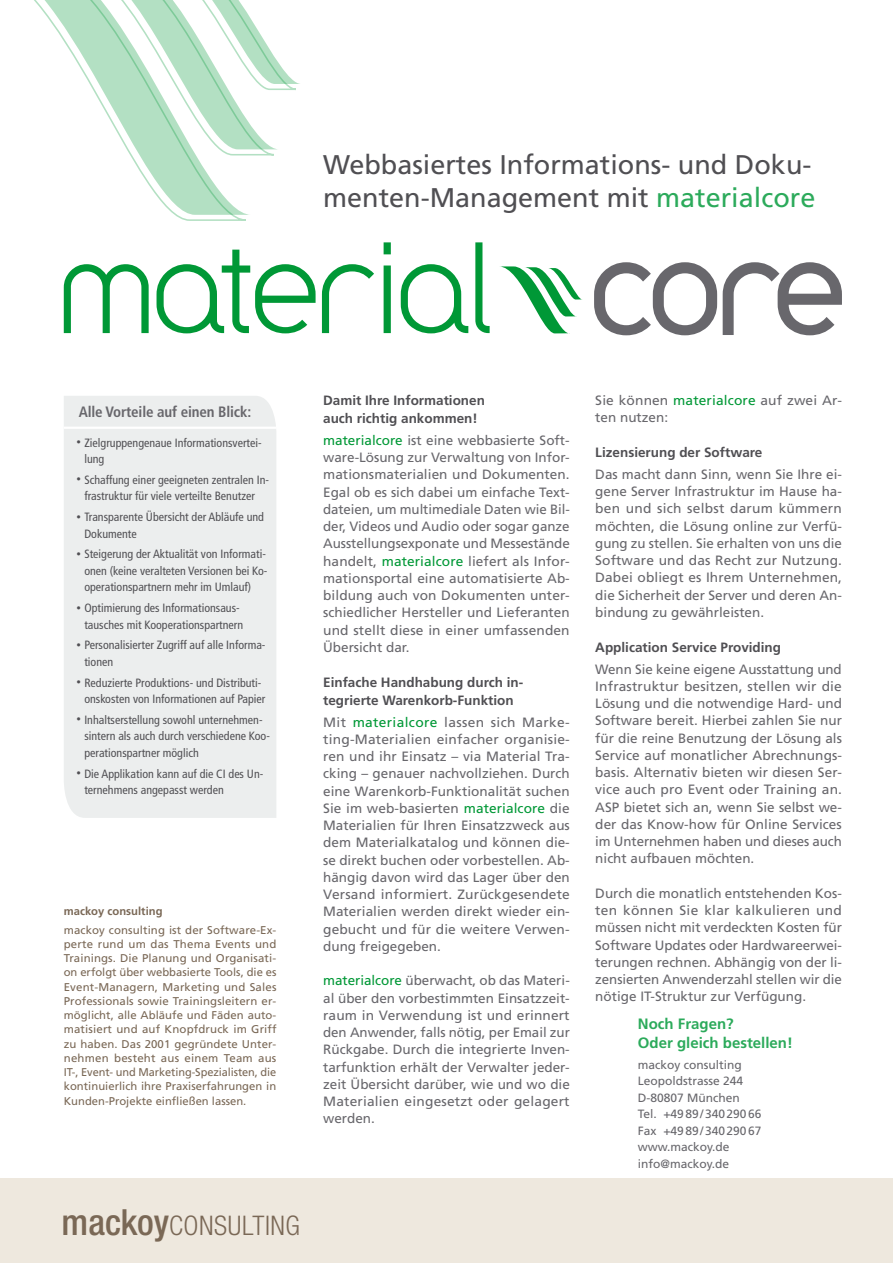
<style>
.page{position:relative;width:893px;height:1263px;background:#fff}
.page>*{position:absolute;margin:0;border:0;box-sizing:border-box;transform-origin:0 0}
.t1{font:27px/32.4px "Frutiger";color:#504f53}
.t2{font:300 condensed 27px "Helvetica Neue";letter-spacing:.02em;color:#7a6856}
.t3{font:700 15px/18.8px "Frutiger";color:#2caa5b}
.t4{font:700 condensed 15px "Frutiger";letter-spacing:-.01em;color:#68676c}
.t5{font:13.5px/17.2px "Frutiger";color:#68676c;text-align:justify}
.t6{font:700 13.5px/18px "Frutiger";color:#504f53}
.t7{font:condensed 12px/16.5px "Frutiger";color:#504f53}
.t8{font:12px/16.5px "Frutiger";color:#68676c}
.t9{font:11.25px/14.2px "Frutiger";color:#7a6856;text-align:justify}
.t10{font:700 11.25px "Frutiger";color:#7a6856}
.s1{color:#2caa5b}
.s2{font-stretch:normal;font-size:9px}
.s3{color:#009836}
.s4{font-weight:500;font-size:36px}
</style>
<div class="page">
<div style="left:0;top:1178px;width:893px;height:85px;background:#eee8de"></div>
<svg style="left:500px;top:266px;width:82px;height:67px"></svg>
<svg style="left:64px;top:264px;width:85px;height:69px"></svg>
<svg style="left:157px;top:250px;width:159px;height:83px"></svg>
<svg style="left:322px;top:264px;width:52px;height:69px"></svg>
<svg style="left:384px;top:242px;width:7px;height:91px"></svg>
<svg style="left:401px;top:264px;width:67px;height:69px"></svg>
<svg style="left:475px;top:242px;width:15px;height:91px"></svg>
<svg style="left:594px;top:262px;width:123px;height:73px"></svg>
<svg style="left:723px;top:262px;width:119px;height:73px"></svg>
<div style="left:64px;top:396px;width:212px;height:422px;background:#eceeee"></div>
<hr style="left:64px;top:427px;width:212px;height:2px;background:#fff">
<svg style="left:34px;top:0;width:214px;height:221px"></svg>
<svg style="left:69px;top:0;width:231px;height:156px"></svg>
<h1 class="t1" style="left:323px;top:148px;width:494px">Webbasiertes Informations- und Doku&shy;menten-Management mit <span class="s1">materialcore</span></h1>
<p class="t4" style="left:79px;top:403px;width:174px">Alle Vorteile auf einen Blick:</p>
<p class="t7" style="left:84px;top:434px;width:179px;text-indent:-8px"><span class="s2">•</span> Zielgruppengenaue Informationsvertei&shy;lung</p>
<p class="t7" style="left:77px;top:471px;width:194px;text-align:center"><span class="s2">•</span> Schaffung einer geeigneten zentralen In&shy;frastruktur für viele verteilte Benutzer</p>
<p class="t7" style="left:84px;top:509px;width:181px;text-indent:-8px"><span class="s2">•</span> Transparente Übersicht der Abläufe und<br>Dokumente</p>
<p class="t7" style="left:84px;top:546px;width:185px;text-indent:-8px"><span class="s2">•</span> Steigerung der Aktualität von Informati&shy;onen (keine veralteten Versionen bei Ko&shy;operationspartnern mehr im Umlauf)</p>
<p class="t7" style="left:77px;top:600px;width:168px;text-align:right"><span class="s2">•</span> Optimierung des Informationsaus&shy;tausches mit Kooperationspartnern</p>
<p class="t7" style="left:84px;top:637px;width:183px;text-indent:-8px"><span class="s2">•</span> Personalisierter Zugriff auf alle Informa&shy;tionen</p>
<p class="t7" style="left:84px;top:674px;width:183px;text-indent:-8px"><span class="s2">•</span> Reduzierte Produktions- und Distributi&shy;onskosten von Informationen auf Papier</p>
<p class="t7" style="left:84px;top:711px;width:187px;text-indent:-8px"><span class="s2">•</span> Inhaltserstellung sowohl unternehmen&shy;sintern als auch durch verschiedene Koo&shy;perationspartner möglich</p>
<p class="t7" style="left:84px;top:765px;width:181px;text-indent:-8px"><span class="s2">•</span> Die Applikation kann auf die CI des Un&shy;ternehmens angepasst werden</p>
<p class="t10" style="left:64px;top:905px;width:100px">mackoy consulting</p>
<p class="t9" style="left:64px;top:922px;width:214px">mackoy consulting ist der Software-Ex&shy;perte rund um das Thema Events und Trainings. Die Planung und Organisati&shy;on erfolgt über webbasierte Tools, die es Event-Managern, Marketing und Sales Professionals sowie Trainingsleitern er&shy;möglicht, alle Abläufe und Fäden auto&shy;matisiert und auf Knopfdruck im Griff zu haben. Das 2001 gegründete Unter&shy;nehmen besteht aus einem Team aus IT-, Event- und Marketing-Spezialisten, die kontinuierlich ihre Praxiserfahrungen in Kunden-Projekte einfließen lassen.</p>
<p class="t6" style="left:323px;top:391px;width:163px">Damit Ihre Informationen auch richtig ankommen!</p>
<p class="t5" style="left:323px;top:431px;width:248px"><span class="s3">materialcore</span> ist eine webbasierte Soft&shy;ware-Lösung zur Verwaltung von Infor&shy;mationsmaterialien und Dokumenten.<br>Egal ob es sich dabei um einfache Text&shy;dateien, um multimediale Daten wie Bil&shy;der, Videos und Audio oder sogar ganze Ausstellungsexponate und Messestände handelt, <span class="s3">materialcore</span> liefert als Infor&shy;mationsportal eine automatisierte Ab&shy;bildung auch von Dokumenten unter&shy;schiedlicher Hersteller und Lieferanten und stellt diese in einer umfassenden Übersicht dar.</p>
<p class="t6" style="left:323px;top:673px;width:202px">Einfache Handhabung durch in&shy;tegrierte Warenkorb-Funktion</p>
<p class="t5" style="left:323px;top:713px;width:248px">Mit <span class="s3">materialcore</span> lassen sich Marke&shy;ting-Materialien einfacher organisie&shy;ren und ihr Einsatz – via Material Tra&shy;cking – genauer nachvollziehen. Durch eine Warenkorb-Funktionalität suchen Sie im web-basierten <span class="s3">materialcore</span> die Materialien für Ihren Einsatzzweck aus dem Materialkatalog und können die&shy;se direkt buchen oder vorbestellen. Ab&shy;hängig davon wird das Lager über den Versand informiert. Zurückgesendete Materialien werden direkt wieder ein&shy;gebucht und für die weitere Verwen&shy;dung freigegeben.</p>
<p class="t5" style="left:323px;top:972px;width:248px"><span class="s3">materialcore</span> überwacht, ob das Materi&shy;al über den vorbestimmten Einsatzzeit&shy;raum in Verwendung ist und erinnert den Anwender, falls nötig, per Email zur Rückgabe. Durch die integrierte Inven&shy;tarfunktion erhält der Verwalter jeder&shy;zeit Übersicht darüber, wie und wo die Materialien eingesetzt oder gelagert werden.</p>
<h1 class="t2" style="left:62px;top:1210px;width:240px"><span class="s4">mackoy</span>CONSULTING</h1>
<p class="t5" style="left:595px;top:391px;width:248px">Sie können <span class="s3">materialcore</span> auf zwei Ar&shy;ten nutzen:</p>
<p class="t6" style="left:595px;top:444px;width:169px">Lizensierung der Software</p>
<p class="t5" style="left:595px;top:465px;width:248px">Das macht dann Sinn, wenn Sie Ihre ei&shy;gene Server Infrastruktur im Hause ha&shy;ben und sich selbst darum kümmern möchten, die Lösung online zur Verfü&shy;gung zu stellen. Sie erhalten von uns die Software und das Recht zur Nutzung.<br>Dabei obliegt es Ihrem Unternehmen, die Sicherheit der Server und deren An&shy;bindung zu gewährleisten.</p>
<p class="t6" style="left:595px;top:638px;width:187px">Application Service Providing</p>
<p class="t5" style="left:595px;top:660px;width:248px">Wenn Sie keine eigene Ausstattung und Infrastruktur besitzen, stellen wir die Lösung und die notwendige Hard- und Software bereit. Hierbei zahlen Sie nur für die reine Benutzung der Lösung als Service auf monatlicher Abrechnungs&shy;basis. Alternativ bieten wir diesen Ser&shy;vice auch pro Event oder Training an.<br>ASP bietet sich an, wenn Sie selbst we&shy;der das Know-how für Online Services im Unternehmen haben und dieses auch nicht aufbauen möchten.</p>
<p class="t5" style="left:595px;top:884px;width:248px">Durch die monatlich entstehenden Kos&shy;ten können Sie klar kalkulieren und müssen nicht mit verdeckten Kosten für Software Updates oder Hardwareerwei&shy;terungen rechnen. Abhängig von der li&shy;zensierten Anwenderzahl stellen wir die nötige IT-Struktur zur Verfügung.</p>
<p class="t3" style="left:638px;top:1014px;width:157px">Noch Fragen?<br>Oder gleich bestellen!</p>
<p class="t8" style="left:638px;top:1056px;width:125px">mackoy consulting<br>Leopoldstrasse 244<br>D-80807 München<br>Tel. +4989/34029066<br>Fax +4989/34029067 www.mackoy.de info@mackoy.de</p>
</div>
